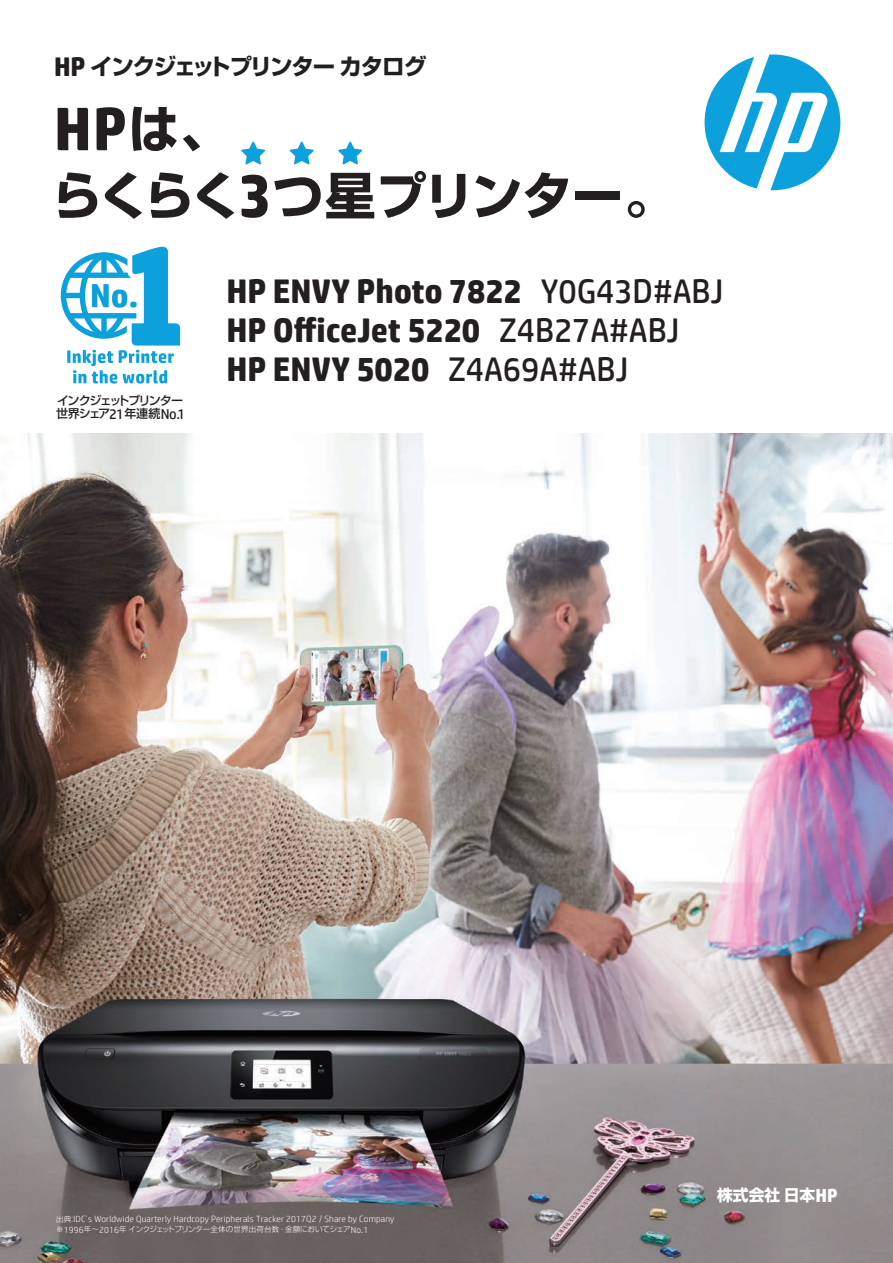
<style>
.page{position:relative;width:893px;height:1263px;background:#fff}
.page>*{position:absolute;margin:0;border:0;box-sizing:border-box;transform-origin:0 0}
.t1{font:700 61.2px "HP Simplified";color:#231f20}
.t2{font:700 51px "Shin Go Pro";letter-spacing:-.065em;color:#231f20}
.t3{font:700 34.2px "HP Simplified";letter-spacing:-.005em;color:#231f20}
.t4{font:700 22.5px "Shin Go Pro";letter-spacing:-.055em;color:#231f20}
.f_見出し{font:700 15.75px "Shin Go Pro";color:#fff}
.t5{font:500 12px/13.2px "Shin Go Pro";letter-spacing:-.11em;color:#231f20}
.t6{font:300 9px "HP Simplified";letter-spacing:.02em;color:#fff}
.t7{font:300 7.5px "Shin Go Pro";letter-spacing:-.01em;color:#fff}
.s1{font-family:"HP Simplified";font-size:27px}
.s2{font-family:"Shin Go Pro";font-size:51px}
.s3{font-family:"HP Simplified";font-size:61.2px}
.s4{font-family:"HP Simplified";font-weight:400;font-size:14.4px}
.s5{font-weight:400}
.s6{font-family:"HP Simplified";font-size:18.9px}
.s7{font-family:"Shin Go Pro";font-size:7.5px}
.s8{font-family:"HP Simplified";font-size:9px}
</style>
<div class="page">
<img style="left:0;top:433px;width:893px;height:830px">
<svg style="left:241px;top:142px;width:24px;height:22px"></svg>
<svg style="left:290px;top:142px;width:24px;height:22px"></svg>
<svg style="left:338px;top:142px;width:24px;height:22px"></svg>
<svg style="left:705px;top:54px;width:135px;height:136px"></svg>
<svg style="left:61px;top:247px;width:119px;height:137px"></svg>
<p class="t4" style="left:54px;top:49px;width:374px"><span class="s1">HP</span> インクジェットプリンターカタログ</p>
<p class="t1" style="left:54px;top:89px;width:178px">HP<span class="s2">は、</span></p>
<p class="t2" style="left:51px;top:155px;width:625px">らくらく<span class="s3">3</span>つ星プリンター。</p>
<p class="t5" style="left:56px;top:392px;width:131px">インクジェットプリンター世界シェア<span class="s4">21</span>年連続<span class="s4">No.1</span></p>
<p class="t3" style="left:226px;top:268px;width:498px">HP ENVY Photo 7822 <span class="s5">Y0G43D#ABJ</span></p>
<p class="t3" style="left:226px;top:307px;width:455px">HP OfficeJet 5220 <span class="s5">Z4B27A#ABJ</span></p>
<p class="t3" style="left:226px;top:346px;width:403px">HP ENVY 5020 <span class="s5">Z4A69A#ABJ</span></p>
<p class="f_見出し" style="left:717px;top:1182px;width:122px">株式会社日本<span class="s6">HP</span></p>
<p class="t6" style="left:56px;top:1213px;width:340px"><span class="s7">出典：</span>IDC<span class="s7">’</span>s Worldwide Quarterly Hardcopy Peripherals Tracker 2017Q2 / Share by Company</p>
<p class="t7" style="left:56px;top:1223px;width:314px">※<span class="s8">1996</span>年～<span class="s8">2016</span>年インクジェットプリンター全体の世界出荷台数・金額においてシェア<span class="s8">No.1</span></p>
</div>
